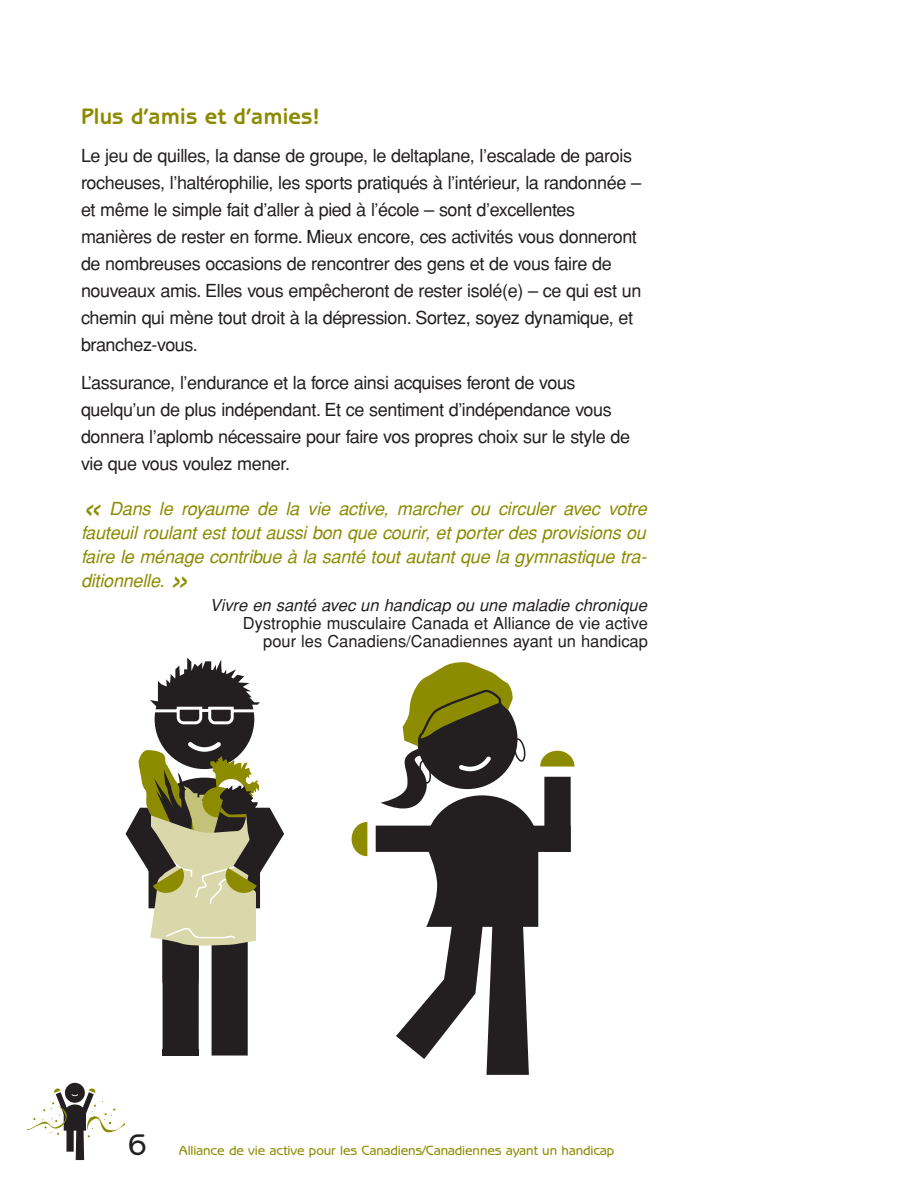
<style>
.page{position:relative;width:918px;height:1188px;background:#fff}
.page>*{position:absolute;margin:0;border:0;box-sizing:border-box;transform-origin:0 0}
.t1{font:500 30px "Benguiat Gothic";color:#231f20}
.t2{font:700 22.5px "Benguiat Gothic";color:#8d8b00}
.t3{font:18px/27px "Helvetica";letter-spacing:-.02em;color:#231f20}
.t4{font:italic 18px/24px "Helvetica";color:#8d8b00;text-align:justify}
.t5{font:16.5px/18px "Helvetica";color:#231f20;text-align:right}
.t6{font:italic 16.5px "Helvetica";color:#231f20}
.t7{font:500 13.5px "Benguiat Gothic";letter-spacing:-.005em;color:#8d8b00}
.s1{font-size:36px}
</style>
<div class="page">
<div style="left:65px;top:1083px;width:20px;height:20px;background:#231f20;border-radius:50%"></div>
<svg style="left:27px;top:1088px;width:98px;height:72px"></svg>
<div style="left:376px;top:826px;width:61px;height:26px;background:#231f20"></div>
<svg style="left:352px;top:822px;width:15px;height:34px"></svg>
<svg style="left:381px;top:662px;width:193px;height:413px"></svg>
<div style="left:155px;top:669px;width:99px;height:100px;background:#231f20;border-radius:50%"></div>
<div style="left:212px;top:902px;width:36px;height:154px;background:#231f20"></div>
<div style="left:163px;top:902px;width:36px;height:154px;background:#231f20"></div>
<svg style="left:126px;top:742px;width:158px;height:255px"></svg>
<hr style="left:178px;top:993px;width:4px;height:59px;background:#231f20">
<div style="left:162px;top:1049px;width:36px;height:7px;background:#231f20"></div>
<svg style="left:150px;top:658px;width:110px;height:68px"></svg>
<p class="t2" style="left:81px;top:108px;width:240px">Plus d’amis et d’amies!</p>
<p class="t3" style="left:81px;top:144px;width:562px">Le jeu de quilles, la danse de groupe, le deltaplane, l’escalade de parois rocheuses, l’haltérophilie, les sports pratiqués à l’intérieur, la randonnée – et même le simple fait d’aller à pied à l’école – sont d’excellentes manières de rester en forme. Mieux encore, ces activités vous donneront de nombreuses occasions de rencontrer des gens et de vous faire de nouveaux amis. Elles vous empêcheront de rester isolé(e) – ce qui est un chemin qui mène tout droit à la dépression. Sortez, soyez dynamique, et branchez-vous.</p>
<p class="t3" style="left:81px;top:370px;width:551px">L’assurance, l’endurance et la force ainsi acquises feront de vous quelqu’un de plus indépendant. Et ce sentiment d’indépendance vous donnera l’aplomb nécessaire pour faire vos propres choix sur le style de vie que vous voulez mener.</p>
<p class="t4" style="left:81px;top:499px;width:571px"><span class="s1">«</span> Dans le royaume de la vie active, marcher ou circuler avec votre fauteuil roulant est tout aussi bon que courir, et porter des provisions ou faire le ménage contribue à la santé tout autant que la gymnastique tra&shy;ditionnelle. <span class="s1">»</span></p>
<p class="t6" style="left:210px;top:599px;width:442px">Vivre en santé avec un handicap ou une maladie chronique</p>
<p class="t5" style="left:243px;top:615px;width:407px">Dystrophie musculaire Canada et Alliance de vie active pour les Canadiens/Canadiennes ayant un handicap</p>
<h1 class="t1" style="left:128px;top:1133px;width:20px">6</h1>
<p class="t7" style="left:179px;top:1145px;width:437px">Alliance de vie active pour les Canadiens/Canadiennes ayant un handicap</p>
</div>
